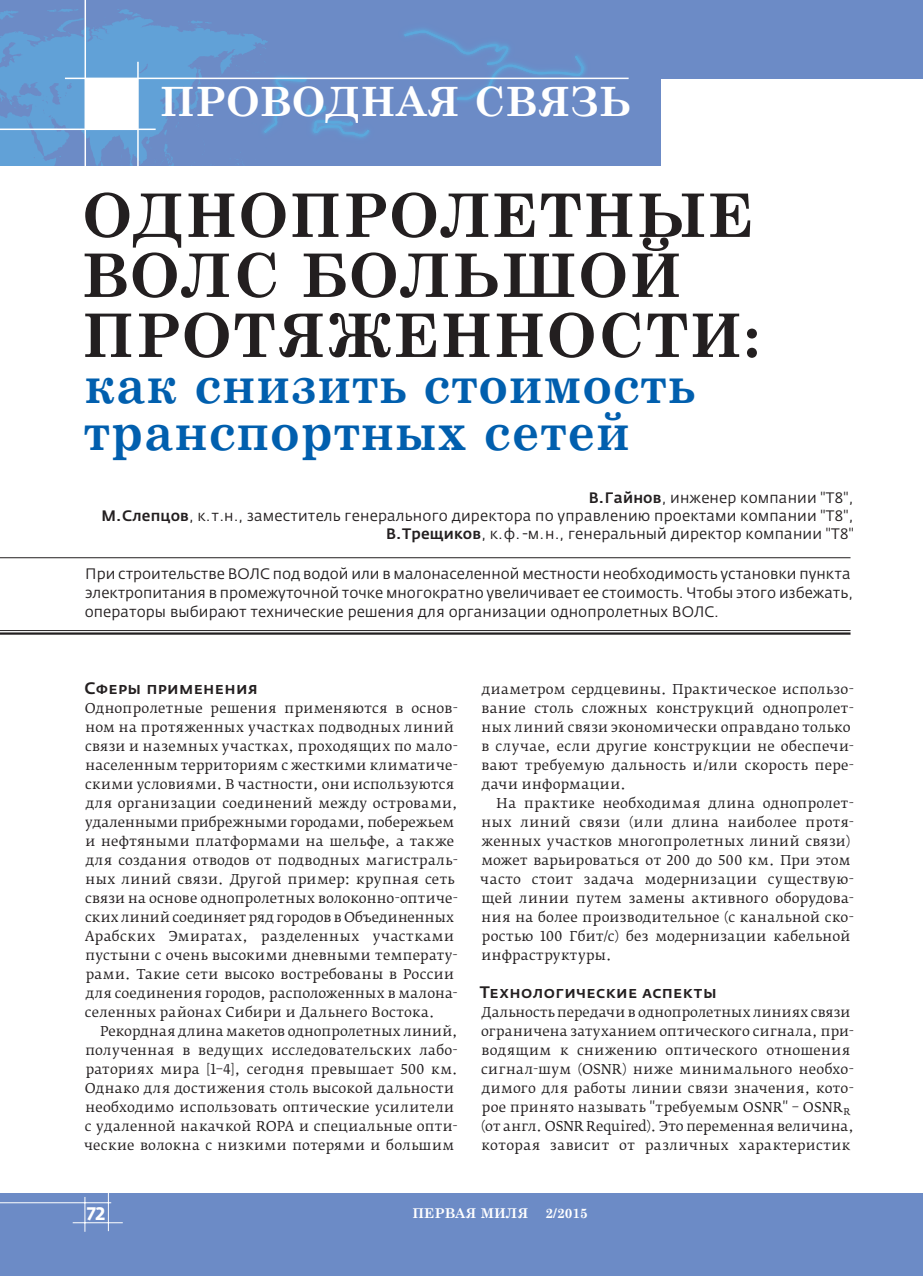
<style>
.page{position:relative;width:923px;height:1276px;background:#fff}
.page>*{position:absolute;margin:0;border:0;box-sizing:border-box;transform-origin:0 0}
.t1{font:700 60px/60px "Century Schoolbook";letter-spacing:.015em;color:#231f20}
.t2{font:700 54px/46.5px "Century Schoolbook";letter-spacing:.015em;color:#015fae;scale:.9 1}
.t3{font:700 40.5px "Century Schoolbook";letter-spacing:.005em;color:#fff}
.t4{font:700 18px "Fedra Sans Pro";color:#fff}
.t5{font:500 16.5px "Fedra Sans Pro";letter-spacing:.02em;color:#231f20}
.t6{font:15px/18px "Fedra Sans Pro";letter-spacing:.005em;color:#231f20;text-align:right}
.t7{font:13.5px/19px "Fedra Serif B Pro";letter-spacing:.02em;color:#231f20}
.t8{font:700 13.5px "Century Schoolbook";color:#fff}
.s1{font-weight:500}
</style>
<div class="page">
<div style="left:0;top:0;width:901px;height:78px;background:#6c8bc6"></div>
<div style="left:901px;top:0;width:22px;height:78px;background:#6c8bc6"></div>
<div style="left:0;top:1193px;width:901px;height:83px;background:#6c8bc6"></div>
<div style="left:901px;top:1193px;width:22px;height:83px;background:#6c8bc6"></div>
<hr style="left:73px;top:1222px;width:50px;height:1px;background:#fff">
<hr style="left:108px;top:1192px;width:1px;height:39px;background:#fff">
<hr style="left:85px;top:1197px;width:1px;height:34px;background:#fff">
<hr style="left:0;top:1202px;width:111px;height:1px;background:#fff">
<div style="left:0;top:0;width:660px;height:166px;background:#6c8bc6"></div>
<svg style="left:0;top:9px;width:584px;height:157px"></svg>
<hr style="left:85px;top:0;width:1px;height:180px;background:#fff">
<hr style="left:137px;top:62px;width:2px;height:118px;background:#fff">
<hr style="left:0;top:129px;width:156px;height:1px;background:#fff">
<hr style="left:65px;top:78px;width:563px;height:1px;background:#fff">
<div style="left:85px;top:78px;width:53px;height:51px;background:#fff"></div>
<hr style="left:0;top:557px;width:850px;height:1px;background:#231f20">
<hr style="left:0;top:630px;width:850px;height:1px;background:#231f20">
<hr style="left:0;top:632px;width:850px;height:2px;background:#231f20">
<h3 class="t3" style="left:160px;top:70px;width:473px">Проводная связь</h3>
<h1 class="t1" style="left:82px;top:182px;width:679px">ОДНОПРОЛЕТНЫЕ<br>ВОЛС БОЛЬШОЙ<br>ПРОТЯЖЕННОСТИ:</h1>
<h2 class="t2" style="left:84px;top:358px;width:681px">как снизить стоимость транспортных сетей</h2>
<p class="t6" style="left:101px;top:489px;width:754px"><span class="s1">В.Гайнов</span>, инженер компании "Т8",<br><span class="s1">М.Слепцов</span>, к.т.н., заместитель генерального директора по управлению проектами компании "T8",<br><span class="s1">В.Трещиков</span>, к.ф.-м.н., генеральный директор компании "Т8"</p>
<p class="t6" style="left:85px;top:564px;width:770px;line-height:19px;text-align:left">При строительстве ВОЛС под водой или в малонаселенной местности необходимость установки пункта электропитания в промежуточной точке многократно увеличивает ее стоимость. Чтобы этого избежать, операторы выбирают технические решения для организации однопролетных ВОЛС.</p>
<p class="t5" style="left:85px;top:677px;width:175px">Сферы применения</p>
<p class="t7" style="left:85px;top:698px;width:374px">Однопролетные решения применяются в основ&shy;ном на протяженных участках подводных линий связи и наземных участках, проходящих по мало&shy;населенным территориям с жесткими климатиче&shy;скими условиями. В частности, они используются для организации соединений между островами, удаленными прибрежными городами, побережьем и нефтяными платформами на шельфе, а также для создания отводов от подводных магистраль&shy;ных линий связи. Другой пример: крупная сеть связи на основе однопролетных волоконно-оптиче&shy;ских линий соединяет ряд городов в Объединенных Арабских Эмиратах, разделенных участками пустыни с очень высокими дневными температу&shy;рами. Такие сети высоко востребованы в России для соединения городов, расположенных в малона&shy;селенных районах Сибири и Дальнего Востока.</p>
<p class="t7" style="left:84px;top:1021px;width:375px;text-indent:16px">Рекордная длина макетов однопролетных линий, полученная в ведущих исследовательских лабо&shy;раториях мира [1–4], сегодня превышает 500 км.<br>Однако для достижения столь высокой дальности необходимо использовать оптические усилители с удаленной накачкой ROPA и специальные опти&shy;ческие волокна с низкими потерями и большим</p>
<p class="t7" style="left:481px;top:679px;width:374px">диаметром сердцевины. Практическое использо&shy;вание столь сложных конструкций однопролет&shy;ных линий связи экономически оправдано только в случае, если другие конструкции не обеспечи&shy;вают требуемую дальность и/или скорость пере&shy;дачи информации.</p>
<p class="t7" style="left:480px;top:793px;width:375px;text-indent:16px">На практике необходимая длина однопролет&shy;ных линий связи (или длина наиболее протя&shy;женных участков многопролетных линий связи) может варьироваться от 200 до 500 км. При этом часто стоит задача модернизации существую&shy;щей линии путем замены активного оборудова&shy;ния на более производительное (с канальной ско&shy;ростью 100 Гбит/с) без модернизации кабельной инфраструктуры.</p>
<p class="t5" style="left:480px;top:982px;width:238px">Технологические аспекты</p>
<p class="t7" style="left:481px;top:1002px;width:374px">Дальность передачи в однопролетных линиях связи ограничена затуханием оптического сигнала, при&shy;водящим к снижению оптического отношения сигнал-шум (OSNR) ниже минимального необхо&shy;димого для работы линии связи значения, кото&shy;рое принято называть "требуемым OSNR" – OSNR<sub>R </sub>(от англ. OSNR Required). Это переменная величина, которая зависит от различных характеристик</p>
<h3 class="t4" style="left:87px;top:1202px;width:20px">72</h3>
<p class="t8" style="left:412px;top:1203px;width:117px">ПЕРВАЯ МИЛЯ</p>
<p class="t8" style="left:545px;top:1203px;width:44px">2/2015</p>
</div>
